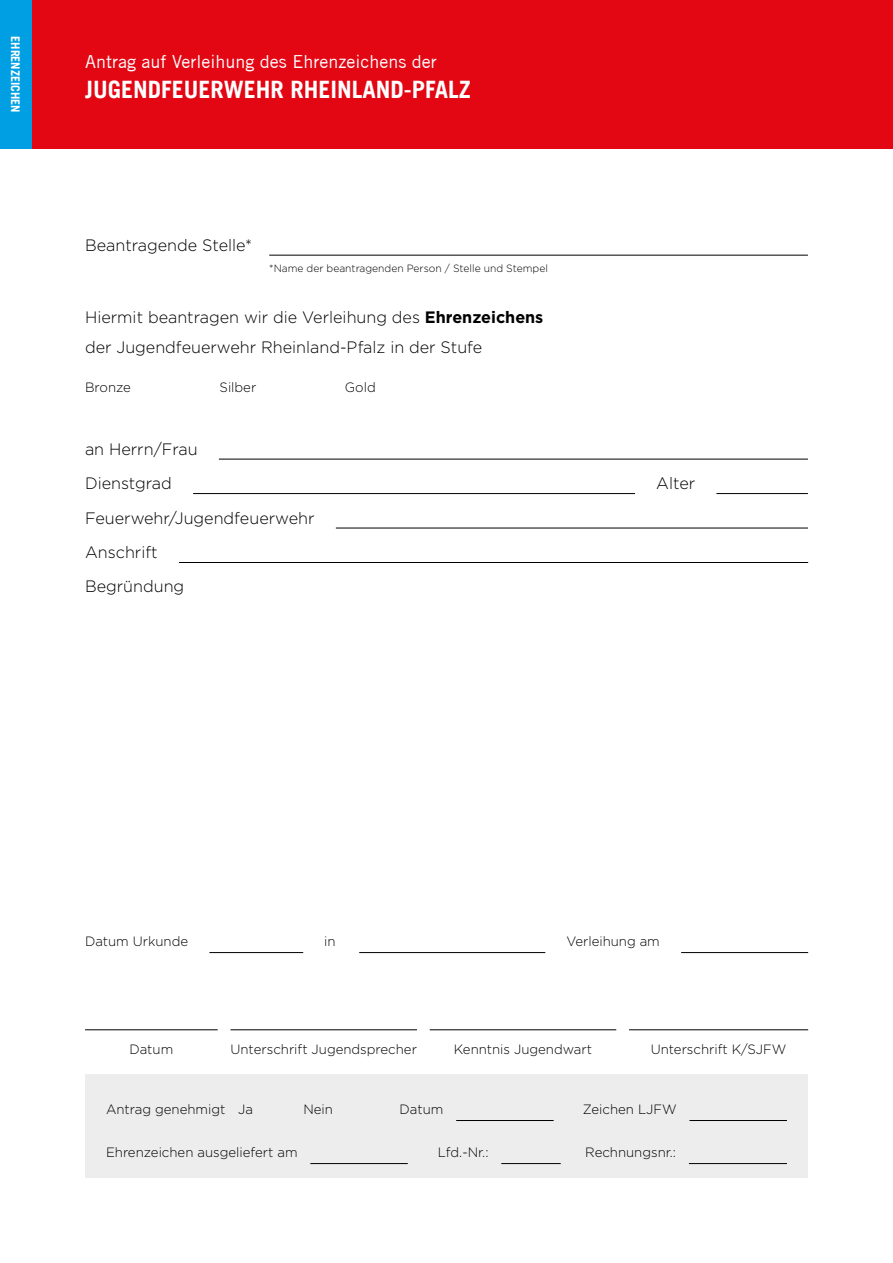
<style>
.page{position:relative;width:893px;height:1263px;background:#fff}
.page>*{position:absolute;margin:0;border:0;box-sizing:border-box;transform-origin:0 0}
.t1{font:700 24px "Trade Gothic LT";color:#fff}
.t2{font:18px "Trade Gothic";color:#fff}
.t3{font:300 16.5px/34.5px "Gotham";color:#000}
.t4{font:300 13.5px "Gotham";color:#000}
.t5{font:700 12px "Trade Gothic LT";color:#fff}
.t6{font:300 10.5px "Gotham";color:#000}
.s1{font-weight:700}
</style>
<div class="page">
<div style="left:0;top:0;width:893px;height:149px;background:#e30613"></div>
<div style="left:0;top:0;width:31px;height:149px;background:#009fe3"></div>
<div style="left:85px;top:1075px;width:723px;height:103px;background:#ededed"></div>
<hr style="left:689px;top:1120px;width:98px;height:1px;background:#000">
<hr style="left:85px;top:1029px;width:133px;height:1px;background:#000">
<hr style="left:230px;top:1029px;width:187px;height:1px;background:#000">
<hr style="left:430px;top:1029px;width:186px;height:1px;background:#000">
<hr style="left:629px;top:1029px;width:179px;height:1px;background:#000">
<hr style="left:456px;top:1120px;width:98px;height:1px;background:#000">
<hr style="left:310px;top:1163px;width:98px;height:1px;background:#000">
<hr style="left:501px;top:1163px;width:60px;height:1px;background:#000">
<hr style="left:689px;top:1163px;width:98px;height:1px;background:#000">
<hr style="left:269px;top:255px;width:539px;height:1px;background:#000">
<hr style="left:219px;top:459px;width:589px;height:1px;background:#000">
<hr style="left:193px;top:493px;width:442px;height:1px;background:#000">
<hr style="left:716px;top:493px;width:92px;height:1px;background:#000">
<hr style="left:336px;top:528px;width:472px;height:1px;background:#000">
<hr style="left:179px;top:562px;width:629px;height:1px;background:#000">
<hr style="left:209px;top:952px;width:94px;height:1px;background:#000">
<hr style="left:359px;top:952px;width:186px;height:1px;background:#000">
<hr style="left:681px;top:952px;width:127px;height:1px;background:#000">
<p class="t5" style="left:23px;top:36px;width:78px;rotate:90deg">EHRENZEICHEN</p>
<h2 class="t2" style="left:85px;top:51px;width:353px">Antrag auf Verleihung des Ehrenzeichens der</h2>
<h1 class="t1" style="left:85px;top:75px;width:387px">JUGENDFEUERWEHR RHEINLAND-PFALZ</h1>
<p class="t3" style="left:85px;top:227px;width:169px">Beantragende Stelle*</p>
<p class="t6" style="left:269px;top:261px;width:280px">*Name der beantragenden Person / Stelle und Stempel</p>
<p class="t3" style="left:85px;top:302px;width:460px;line-height:30px">Hiermit beantragen wir die Verleihung des <span class="s1">Ehrenzeichens </span>der Jugendfeuerwehr Rheinland-Pfalz in der Stufe</p>
<p class="t4" style="left:85px;top:379px;width:47px">Bronze</p>
<p class="t4" style="left:220px;top:379px;width:38px">Silber</p>
<p class="t4" style="left:345px;top:379px;width:32px">Gold</p>
<p class="t3" style="left:85px;top:431px;width:231px">an Herrn/Frau<br>Dienstgrad<br>Feuerwehr/Jugendfeuerwehr</p>
<p class="t3" style="left:85px;top:534px;width:101px">Anschrift<br>Begründung</p>
<p class="t3" style="left:656px;top:465px;width:40px">Alter</p>
<p class="t4" style="left:85px;top:932px;width:105px">Datum Urkunde</p>
<p class="t4" style="left:324px;top:932px;width:13px">in</p>
<p class="t4" style="left:566px;top:932px;width:95px">Verleihung am</p>
<p class="t4" style="left:129px;top:1040px;width:45px">Datum</p>
<p class="t4" style="left:230px;top:1040px;width:188px">Unterschrift Jugendsprecher</p>
<p class="t4" style="left:454px;top:1040px;width:140px">Kenntnis Jugendwart</p>
<p class="t4" style="left:651px;top:1040px;width:137px">Unterschrift K/SJFW</p>
<p class="t4" style="left:106px;top:1100px;width:149px">Antrag genehmigt Ja</p>
<p class="t4" style="left:303px;top:1100px;width:31px">Nein</p>
<p class="t4" style="left:400px;top:1100px;width:45px">Datum</p>
<p class="t4" style="left:583px;top:1100px;width:95px">Zeichen LJFW</p>
<p class="t4" style="left:106px;top:1143px;width:193px">Ehrenzeichen ausgeliefert am</p>
<p class="t4" style="left:438px;top:1143px;width:52px">Lfd.-Nr.:</p>
<p class="t4" style="left:585px;top:1143px;width:92px">Rechnungsnr.:</p>
</div>
